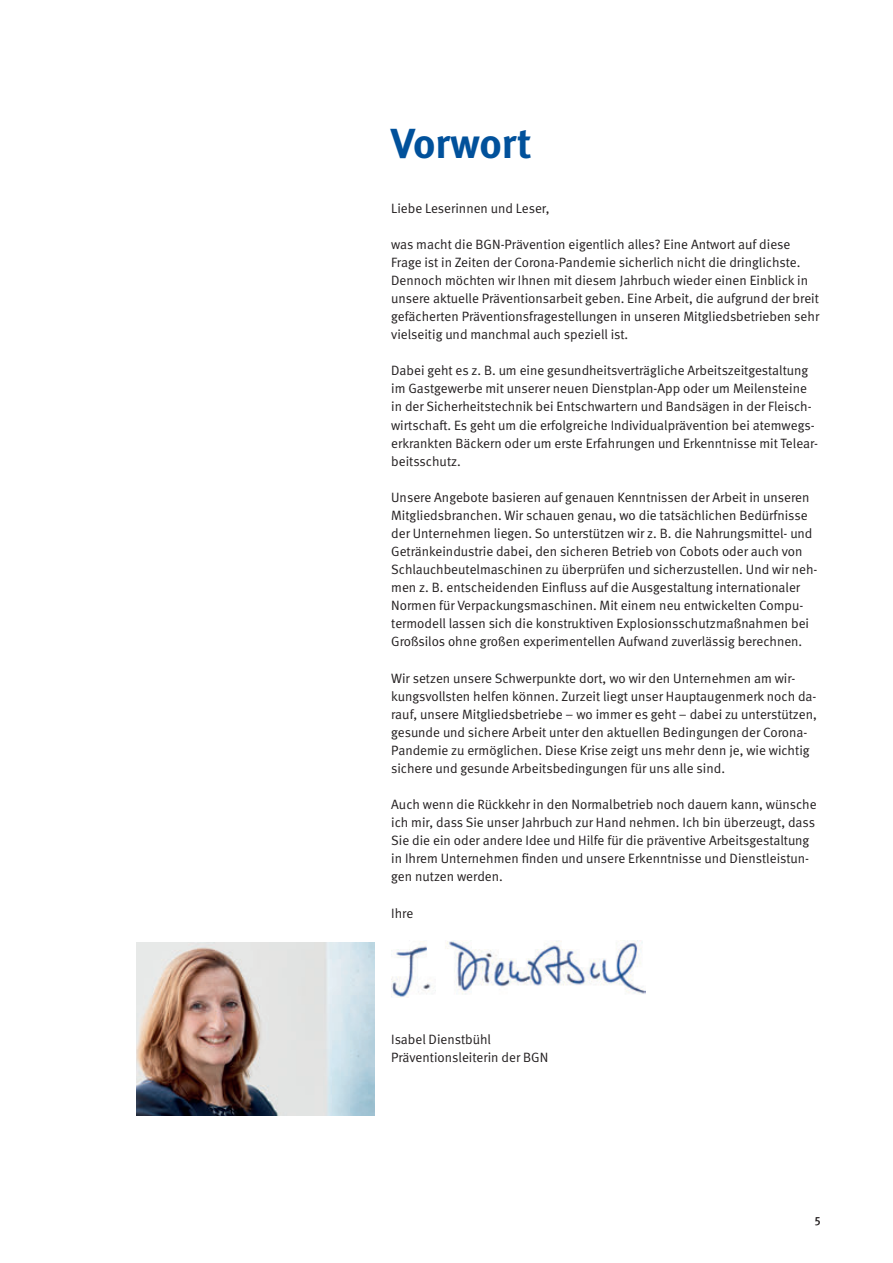
<style>
.page{position:relative;width:893px;height:1263px;background:#fff}
.page>*{position:absolute;margin:0;border:0;box-sizing:border-box;transform-origin:0 0}
.t1{font:700 42px "DGUV Meta";color:#01519b}
.t2{font:13.5px/18.1px "DGUV Meta";color:#231f20}
.t3{font:500 12px "DGUV Meta";color:#231f20}
</style>
<div class="page">
<img style="left:391px;top:940px;width:255px;height:57px">
<img style="left:136px;top:943px;width:238px;height:173px">
<h1 class="t1" style="left:391px;top:119px;width:142px">Vorwort</h1>
<p class="t2" style="left:391px;top:199px;width:160px">Liebe Leserinnen und Leser,</p>
<p class="t2" style="left:391px;top:235px;width:430px">was macht die BGN-Prävention eigentlich alles? Eine Antwort auf diese Frage ist in Zeiten der Corona-Pandemie sicherlich nicht die dringlichste.<br>Dennoch möchten wir Ihnen mit diesem Jahrbuch wieder einen Einblick in unsere aktuelle Präventionsarbeit geben. Eine Arbeit, die aufgrund der breit gefächerten Präventionsfragestellungen in unseren Mitgliedsbetrieben sehr vielseitig und manchmal auch speziell ist.</p>
<p class="t2" style="left:391px;top:362px;width:428px">Dabei geht es z. B. um eine gesundheitsverträgliche Arbeitszeitgestaltung im Gastgewerbe mit unserer neuen Dienstplan-App oder um Meilensteine in der Sicherheitstechnik bei Entschwartern und Bandsägen in der Fleisch&shy;wirtschaft. Es geht um die erfolgreiche Individualprävention bei atemwegs&shy;erkrankten Bäckern oder um erste Erfahrungen und Erkenntnisse mit Telear&shy;beitsschutz.</p>
<p class="t2" style="left:391px;top:488px;width:428px">Unsere Angebote basieren auf genauen Kenntnissen der Arbeit in unseren Mitgliedsbranchen. Wir schauen genau, wo die tatsächlichen Bedürfnisse der Unternehmen liegen. So unterstützen wir z. B. die Nahrungsmittel- und Getränkeindustrie dabei, den sicheren Betrieb von Cobots oder auch von Schlauchbeutelmaschinen zu überprüfen und sicherzustellen. Und wir neh&shy;men z. B. entscheidenden Einfluss auf die Ausgestaltung internationaler Normen für Verpackungsmaschinen. Mit einem neu entwickelten Compu&shy;termodell lassen sich die konstruktiven Explosionsschutzmaßnahmen bei Großsilos ohne großen experimentellen Aufwand zuverlässig berechnen.</p>
<p class="t2" style="left:391px;top:669px;width:427px">Wir setzen unsere Schwerpunkte dort, wo wir den Unternehmen am wir&shy;kungsvollsten helfen können. Zurzeit liegt unser Hauptaugenmerk noch da&shy;rauf, unsere Mitgliedsbetriebe – wo immer es geht – dabei zu unterstützen, gesunde und sichere Arbeit unter den aktuellen Bedingungen der Corona-Pandemie zu ermöglichen. Diese Krise zeigt uns mehr denn je, wie wichtig sichere und gesunde Arbeitsbedingungen für uns alle sind.</p>
<p class="t2" style="left:391px;top:796px;width:427px">Auch wenn die Rückkehr in den Normalbetrieb noch dauern kann, wünsche ich mir, dass Sie unser Jahrbuch zur Hand nehmen. Ich bin überzeugt, dass Sie die ein oder andere Idee und Hilfe für die präventive Arbeitsgestaltung in Ihrem Unternehmen finden und unsere Erkenntnisse und Dienstleistun&shy;gen nutzen werden.</p>
<p class="t2" style="left:391px;top:904px;width:24px">Ihre</p>
<p class="t2" style="left:391px;top:1031px;width:159px">Isabel Dienstbühl<br>Präventionsleiterin der BGN</p>
<p class="t3" style="left:815px;top:1213px;width:7px">5</p>
</div>
